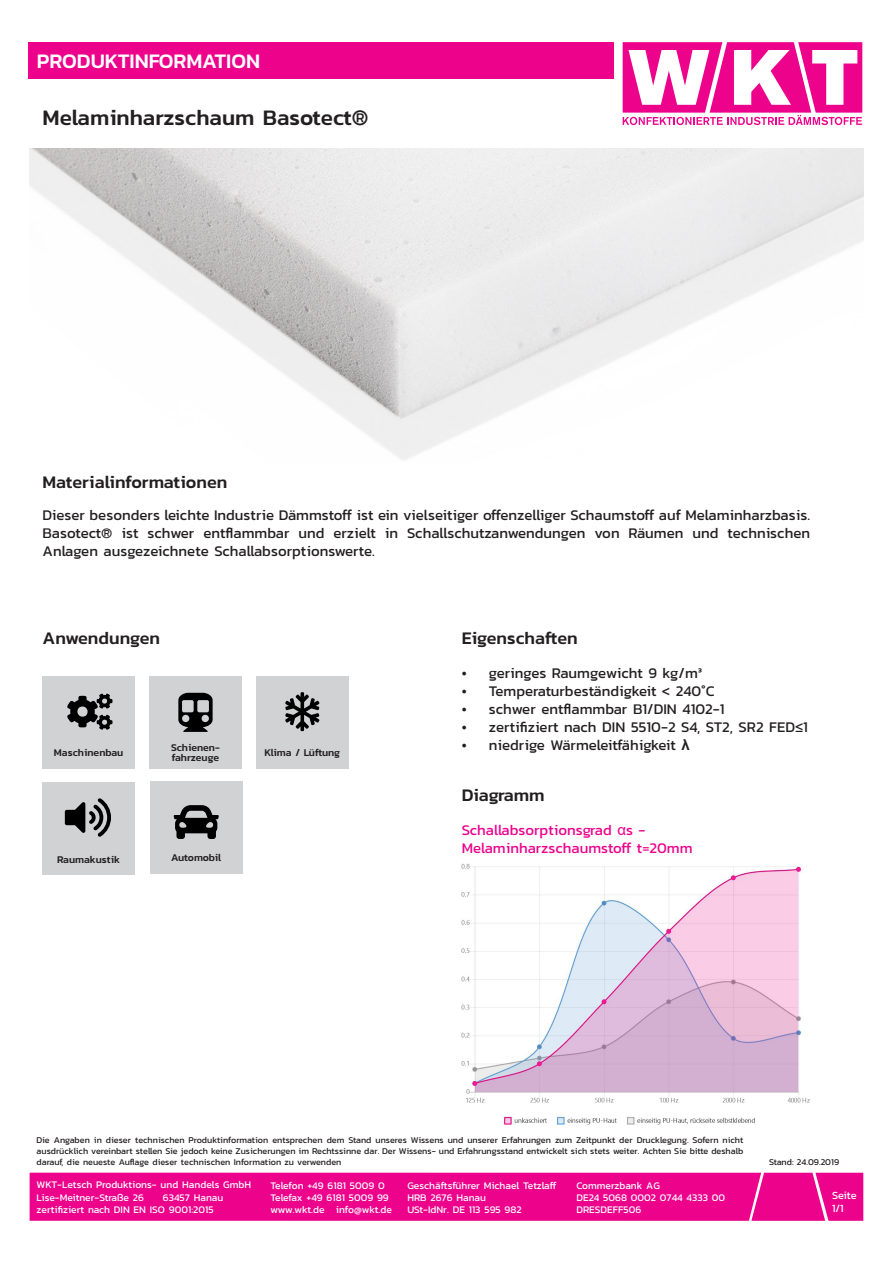
<style>
.page{position:relative;width:893px;height:1263px;background:#fff}
.page>*{position:absolute;margin:0;border:0;box-sizing:border-box;transform-origin:0 0}
.Einf__Abs{font:500 22.5px "Kanit";color:#231f20}
.t1{font:500 21px "Kanit";color:#fff}
.Einf__Abs-2{font:500 18px "Kanit";color:#231f20}
.Einf__Abs-3{font:15px/18px "Kanit";color:#231f20;text-align:justify}
.Einf__Abs-4{font:15px/18px "Kanit";color:#ed028c}
.Einf__Abs-5{font:10.95px "Kanit";color:#fff}
.Einf__Abs-6{font:500 10.5px/10.5px "Kanit";color:#231f20}
.Einf__Abs-7{font:500 10.5px "Kanit";letter-spacing:-.02em;color:#231f20}
.t2{font:10.2px/12.3px "Kanit";color:#fff}
.Einf__Abs-8{font:9px/10.8px "Kanit";color:#231f20;text-align:justify}
.s1{font-family:"Arial";font-weight:700}
.s2{font-family:"Arial"}
</style>
<div class="page">
<div style="left:28px;top:43px;width:586px;height:36px;background:#ed028c"></div>
<svg style="left:623px;top:42px;width:239px;height:83px"></svg>
<div style="left:30px;top:1173px;width:833px;height:48px;background:#ed028c"></div>
<div style="left:43px;top:676px;width:92px;height:92px;background:#d1d2d4"></div>
<svg style="left:67px;top:694px;width:45px;height:36px"></svg>
<div style="left:256px;top:676px;width:92px;height:92px;background:#d1d2d4"></div>
<svg style="left:285px;top:692px;width:34px;height:39px"></svg>
<div style="left:150px;top:781px;width:92px;height:92px;background:#d1d2d4"></div>
<svg style="left:174px;top:805px;width:45px;height:34px"></svg>
<div style="left:149px;top:676px;width:93px;height:92px;background:#d1d2d4"></div>
<svg style="left:178px;top:693px;width:35px;height:39px"></svg>
<div style="left:43px;top:783px;width:92px;height:92px;background:#d1d2d4"></div>
<svg style="left:65px;top:798px;width:46px;height:39px"></svg>
<img style="left:462px;top:864px;width:348px;height:260px">
<img style="left:30px;top:149px;width:833px;height:311px">
<h2 class="t1" style="left:37px;top:45px;width:225px">PRODUKTINFORMATION</h2>
<p class="Einf__Abs" style="left:43px;top:100px;width:327px">Melaminharzschaum Basotect®</p>
<p class="Einf__Abs-2" style="left:43px;top:468px;width:186px">Materialinformationen</p>
<p class="Einf__Abs-3" style="left:43px;top:506px;width:769px">Dieser besonders leichte Industrie Dämmstoff ist ein vielseitiger offenzelliger Schaumstoff auf Melaminharzbasis.<br>Basotect® ist schwer entflammbar und erzielt in Schallschutzanwendungen von Räumen und technischen Anlagen ausgezeichnete Schallabsorptionswerte.</p>
<p class="Einf__Abs-2" style="left:43px;top:625px;width:119px">Anwendungen</p>
<p class="Einf__Abs-2" style="left:462px;top:625px;width:118px">Eigenschaften</p>
<p class="Einf__Abs-3" style="left:462px;top:663px;width:242px">• geringes Raumgewicht 9 kg/m³</p>
<p class="Einf__Abs-3" style="left:462px;top:681px;width:255px">• Temperaturbeständigkeit &lt; 240°C</p>
<p class="Einf__Abs-3" style="left:462px;top:699px;width:264px">• schwer entflammbar B1/DIN 4102-1</p>
<p class="Einf__Abs-3" style="left:462px;top:717px;width:348px">• zertifiziert nach DIN 5510-2 S4, ST2, SR2 FED≤1</p>
<p class="Einf__Abs-3" style="left:462px;top:735px;width:230px">• niedrige Wärmeleitfähigkeit <span class="s1">λ</span></p>
<p class="Einf__Abs-6" style="left:54px;top:747px;width:71px">Maschinenbau</p>
<p class="Einf__Abs-6" style="left:171px;top:742px;width:50px">Schienen&shy;fahrzeuge</p>
<p class="Einf__Abs-7" style="left:264px;top:745px;width:77px">Klima / Lüftung</p>
<p class="Einf__Abs-6" style="left:57px;top:853px;width:64px">Raumakustik</p>
<p class="Einf__Abs-6" style="left:171px;top:852px;width:52px">Automobil</p>
<p class="Einf__Abs-2" style="left:462px;top:781px;width:84px">Diagramm</p>
<p class="Einf__Abs-4" style="left:462px;top:820px;width:232px">Schallabsorptionsgrad <span class="s2">α</span>s -<br>Melaminharzschaumstoff t=20mm</p>
<p class="Einf__Abs-8" style="left:37px;top:1135px;width:708px">Die Angaben in dieser technischen Produktinformation entsprechen dem Stand unseres Wissens und unserer Erfahrungen zum Zeitpunkt der Drucklegung. Sofern nicht ausdrücklich vereinbart stellen Sie jedoch keine Zusicherungen im Rechtssinne dar. Der Wissens- und Erfahrungsstand entwickelt sich stets weiter. Achten Sie bitte deshalb darauf, die neueste Auflage dieser technischen Information zu verwenden</p>
<p class="t2" style="left:37px;top:1179px;width:216px">WKT-Letsch Produktions- und Handels GmbH<br>Lise-Meitner-Straße 26</p>
<p class="t2" style="left:37px;top:1191px;width:188px;text-indent:126px">63457 Hanau zertifiziert nach DIN EN ISO 9001:2015</p>
<p class="t2" style="left:271px;top:1179px;width:123px">Telefon +49 6181 5009 0<br>Telefax +49 6181 5009 99 www.wkt.de info@wkt.de</p>
<p class="t2" style="left:407px;top:1179px;width:151px">Geschäftsführer Michael Tetzlaff<br>HRB 2676 Hanau<br>USt-IdNr. DE 113 595 982</p>
<p class="t2" style="left:576px;top:1179px;width:150px">Commerzbank AG<br>DE24 5068 0002 0744 4333 00<br>DRESDEFF506</p>
<p class="Einf__Abs-8" style="left:769px;top:1157px;width:72px">Stand: 24.09.2019</p>
<p class="Einf__Abs-5" style="left:832px;top:1187px;width:26px">Seite</p>
<p class="Einf__Abs-5" style="left:832px;top:1201px;width:13px">1/1</p>
</div>
